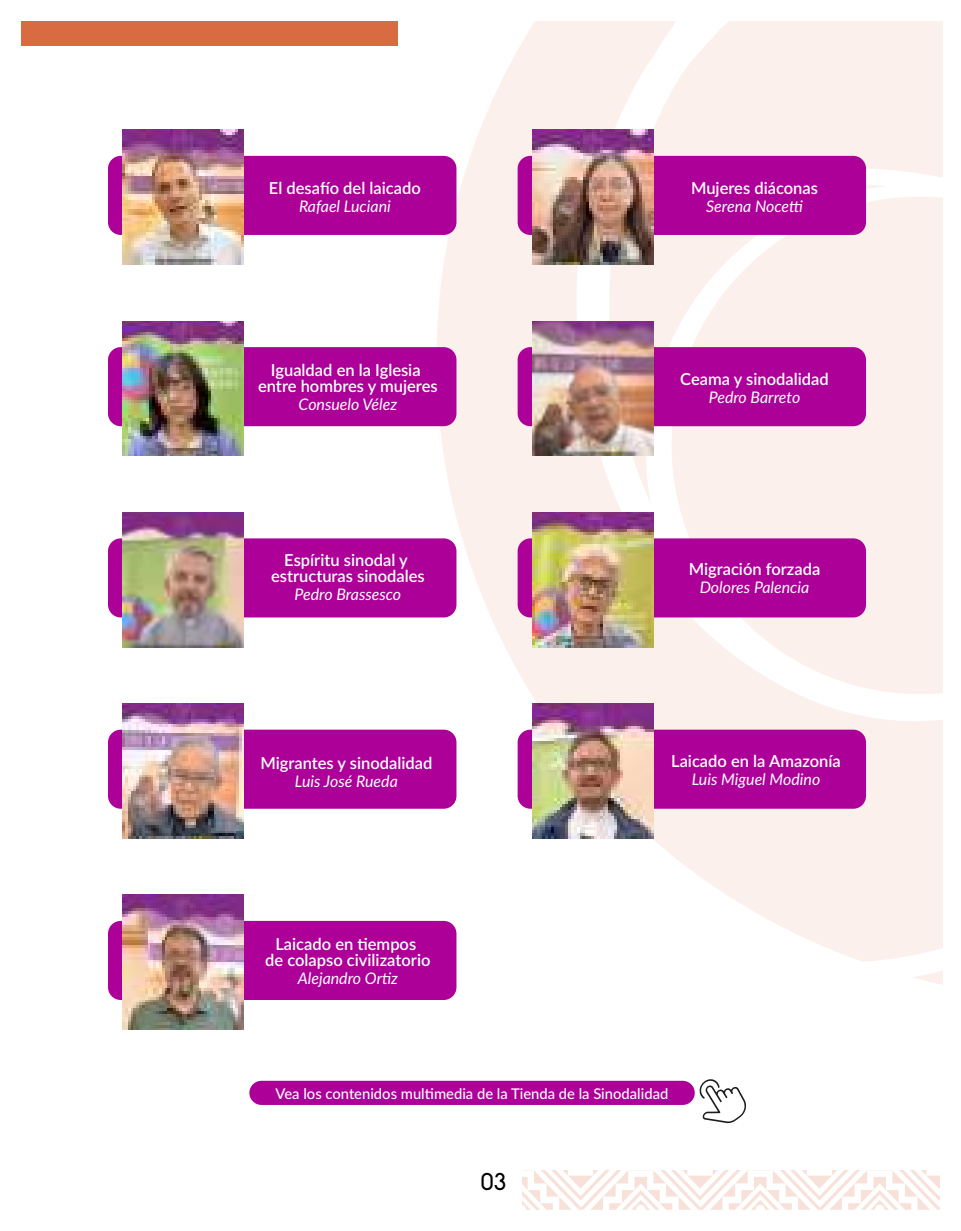
<style>
.page{position:relative;width:961px;height:1231px;background:#fff}
.page>*{position:absolute;margin:0;border:0;box-sizing:border-box;transform-origin:0 0}
.t1{font:23.55px "Biko";color:#000}
.t2{font:600 16.5px/16.5px "Lato";color:#fff;text-align:center}
.t3{font:italic 15.9px "Lato";color:#fff}
.t4{font:500 14.7px "Lato";color:#fff}
</style>
<div class="page">
<svg style="left:913px;top:971px;width:29px;height:14px"></svg>
<svg style="left:430px;top:21px;width:512px;height:940px;fill:#fbf0ec"></svg>
<svg style="left:671px;top:196px;width:271px;height:498px;background:#fbf0ed"></svg>
<div style="left:21px;top:21px;width:377px;height:25px;background:#d86b42"></div>
<div style="left:249px;top:1080px;width:445px;height:25px;background:#ac0098;border-radius:12px"></div>
<svg style="left:699px;top:1079px;width:47px;height:45px"></svg>
<div style="left:108px;top:729px;width:348px;height:79px;background:#ac0098;border-radius:13px"></div>
<img style="left:123px;top:703px;width:121px;height:135px">
<div style="left:517px;top:729px;width:349px;height:79px;background:#ac0098;border-radius:13px"></div>
<img style="left:532px;top:703px;width:121px;height:135px">
<div style="left:108px;top:538px;width:348px;height:79px;background:#ac0098;border-radius:13px"></div>
<img style="left:123px;top:512px;width:121px;height:135px">
<div style="left:108px;top:921px;width:348px;height:79px;background:#ac0098;border-radius:13px"></div>
<img style="left:123px;top:894px;width:121px;height:135px">
<div style="left:517px;top:538px;width:349px;height:79px;background:#ac0098;border-radius:13px"></div>
<img style="left:532px;top:512px;width:121px;height:135px">
<div style="left:108px;top:347px;width:348px;height:79px;background:#ac0098;border-radius:13px"></div>
<img style="left:123px;top:321px;width:121px;height:135px">
<div style="left:517px;top:347px;width:349px;height:79px;background:#ac0098;border-radius:13px"></div>
<img style="left:532px;top:321px;width:121px;height:135px">
<div style="left:108px;top:156px;width:348px;height:79px;background:#ac0098;border-radius:13px"></div>
<img style="left:123px;top:130px;width:121px;height:134px">
<div style="left:517px;top:156px;width:349px;height:79px;background:#ac0098;border-radius:13px"></div>
<img style="left:532px;top:130px;width:121px;height:134px">
<svg style="left:522px;top:1170px;width:417px;height:39px"></svg>
<p class="t2" style="left:269px;top:179px;width:153px">El desafío del laicado</p>
<p class="t3" style="left:299px;top:194px;width:93px">Rafael Luciani</p>
<p class="t2" style="left:258px;top:361px;width:181px">Igualdad en la Iglesia entre hombres y mujeres</p>
<p class="t3" style="left:298px;top:393px;width:100px">Consuelo Vélez</p>
<p class="t2" style="left:271px;top:551px;width:155px">Espíritu sinodal y estructuras sinodales</p>
<p class="t3" style="left:294px;top:583px;width:108px">Pedro Brassesco</p>
<p class="t2" style="left:260px;top:754px;width:173px">Migrantes y sinodalidad</p>
<p class="t3" style="left:295px;top:769px;width:104px">Luis José Rueda</p>
<p class="t2" style="left:265px;top:934px;width:167px">Laicado en tiempos<br>de colapso civilizatorio</p>
<p class="t3" style="left:298px;top:967px;width:102px">Alejandro Ortiz</p>
<p class="t2" style="left:691px;top:179px;width:128px">Mujeres diáconas</p>
<p class="t3" style="left:706px;top:194px;width:98px">Serena Nocetti</p>
<p class="t2" style="left:680px;top:370px;width:150px">Ceama y sinodalidad</p>
<p class="t3" style="left:708px;top:386px;width:93px">Pedro Barreto</p>
<p class="t2" style="left:688px;top:560px;width:133px">Migración forzada</p>
<p class="t3" style="left:699px;top:575px;width:111px">Dolores Palencia</p>
<p class="t2" style="left:671px;top:752px;width:171px">Laicado en la Amazonía</p>
<p class="t3" style="left:691px;top:768px;width:130px">Luis Miguel Modino</p>
<p class="t4" style="left:275px;top:1082px;width:394px">Vea los contenidos multimedia de la Tienda de la Sinodalidad</p>
<h1 class="t1" style="left:480px;top:1168px;width:27px">03</h1>
</div>
